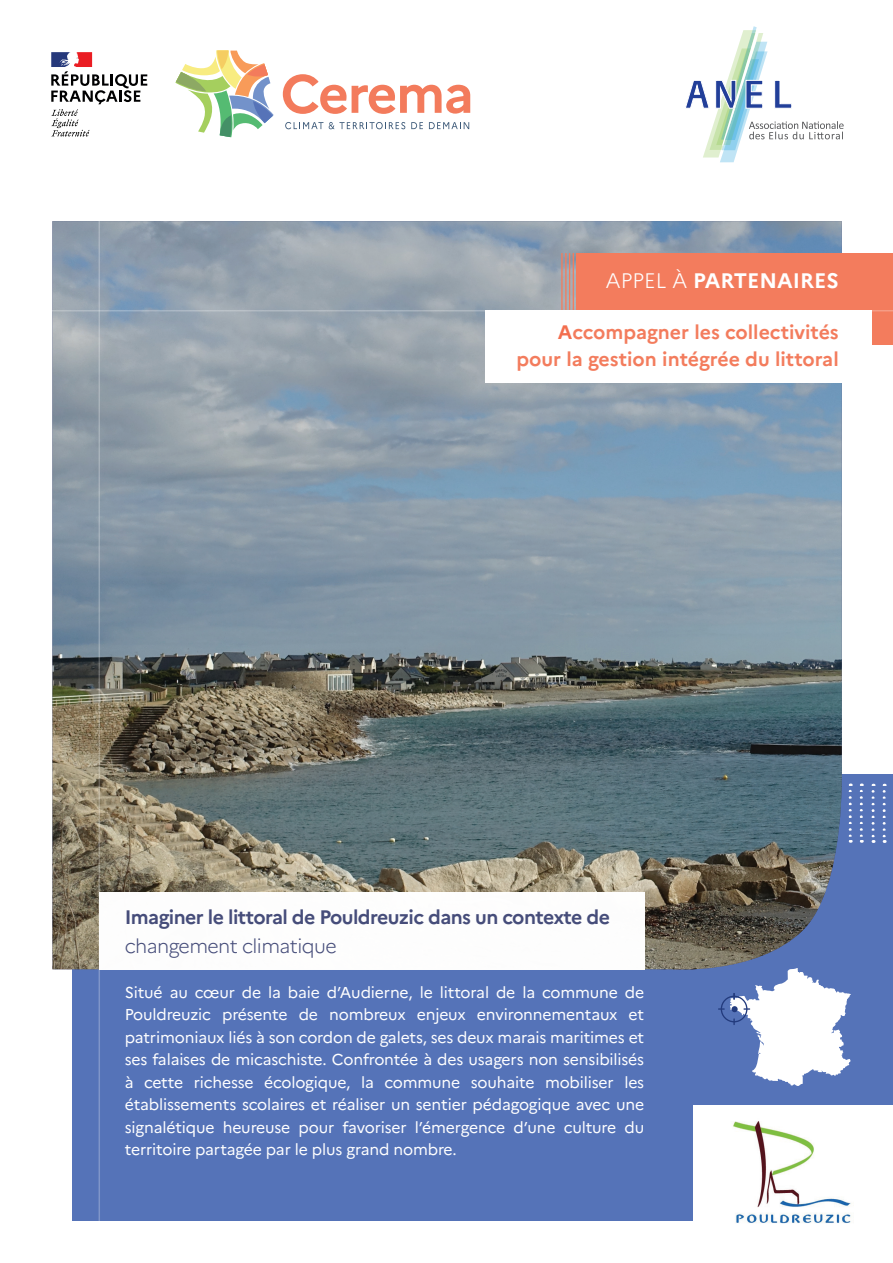
<style>
.page{position:relative;width:893px;height:1263px;background:#fff}
.page>*{position:absolute;margin:0;border:0;box-sizing:border-box;transform-origin:0 0}
.t1{font:700 21px "Marianne";color:#fff}
.t2{font:700 19.5px/27px "Marianne";color:#f37c5d;text-align:right}
.t3{font:700 19.5px "Marianne";letter-spacing:-.03em;color:#464d7a}
.t4{font:300 19.5px "Marianne";letter-spacing:-.03em;color:#464d7a}
.t5{font:15.75px/22.5px "Marianne";letter-spacing:-.01em;color:#fff;text-align:justify}
.s1{font-weight:300}
.s2{color:#f36e4e}
</style>
<div class="page">
<div style="left:72px;top:774px;width:821px;height:446px;background:#5573b8"></div>
<img style="left:52px;top:221px;width:790px;height:750px">
<hr style="left:561px;top:253px;width:2px;height:77px;background:#f37c5d">
<hr style="left:565px;top:253px;width:1px;height:77px;background:#f37c5d">
<hr style="left:569px;top:253px;width:1px;height:77px;background:#f37c5d">
<hr style="left:573px;top:253px;width:1px;height:77px;background:#f37c5d">
<div style="left:576px;top:253px;width:317px;height:92px;background:#f37c5d"></div>
<div style="left:99px;top:892px;width:545px;height:77px;background:#fff"></div>
<div style="left:485px;top:310px;width:387px;height:73px;background:#fff"></div>
<hr style="left:45px;top:310px;width:848px;height:1px;background:#fff">
<svg style="left:871px;top:784px;width:3px;height:59px"></svg>
<svg style="left:883px;top:784px;width:3px;height:59px"></svg>
<svg style="left:849px;top:783px;width:3px;height:60px"></svg>
<svg style="left:860px;top:783px;width:3px;height:60px"></svg>
<svg style="left:718px;top:968px;width:133px;height:118px"></svg>
<div style="left:693px;top:1106px;width:200px;height:125px;background:#fff"></div>
<img style="left:733px;top:1121px;width:119px;height:103px">
<hr style="left:99px;top:184px;width:1px;height:1070px;background:#fff">
<svg style="left:51px;top:52px;width:96px;height:84px"></svg>
<svg style="left:175px;top:51px;width:99px;height:86px"></svg>
<svg style="left:283px;top:74px;width:187px;height:40px"></svg>
<svg style="left:285px;top:122px;width:38px;height:7px"></svg>
<svg style="left:329px;top:122px;width:76px;height:7px"></svg>
<svg style="left:411px;top:122px;width:12px;height:7px"></svg>
<svg style="left:429px;top:122px;width:40px;height:7px"></svg>
<svg style="left:685px;top:26px;width:159px;height:136px"></svg>
<h1 class="t1" style="left:606px;top:268px;width:235px"><span class="s1">Appel à</span> partenaires</h1>
<p class="t2" style="left:516px;top:318px;width:324px"><span class="s2">A</span>ccompagner les collectivités pour la gestion intégrée du littoral</p>
<p class="t3" style="left:125px;top:905px;width:487px">I maginer le littoral de Pouldreuzic dans un contexte de</p>
<p class="t4" style="left:125px;top:934px;width:214px">changement climatique</p>
<p class="t5" style="left:125px;top:981px;width:521px">Situé au cœur de la baie d’Audierne, le littoral de la commune de Pouldreuzic présente de nombreux enjeux environnementaux et patrimoniaux liés à son cordon de galets, ses deux marais maritimes et ses falaises de micaschiste. Confrontée à des usagers non sensibilisés à cette richesse écologique, la commune souhaite mobiliser les établissements scolaires et réaliser un sentier pédagogique avec une signalétique heureuse pour favoriser l’émergence d’une culture du territoire partagée par le plus grand nombre.</p>
</div>
